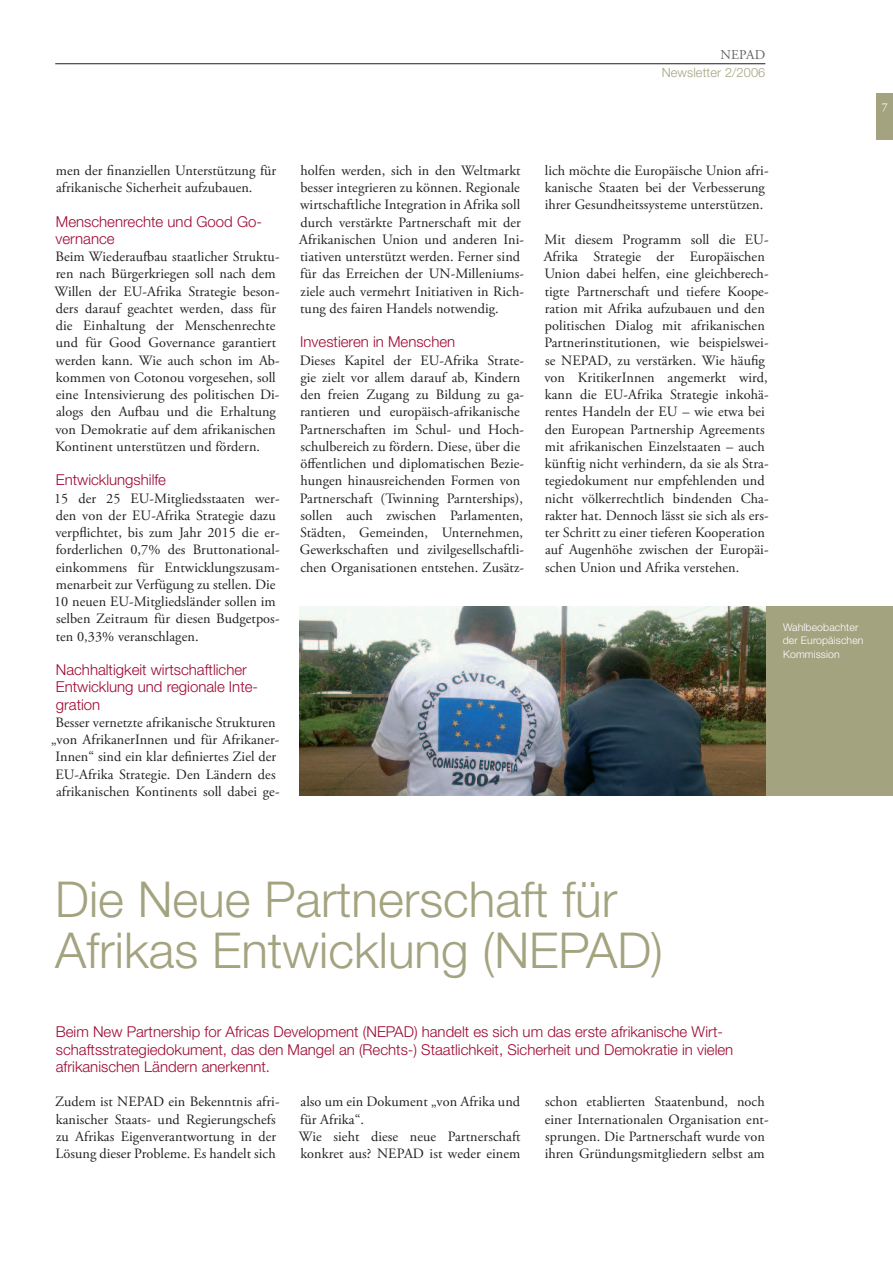
<style>
.page{position:relative;width:893px;height:1263px;background:#fff}
.page>*{position:absolute;margin:0;border:0;box-sizing:border-box;transform-origin:0 0}
.t1{font:300 49.5px/51px "Helvetica Neue LT Std";color:#a4a380}
.t2{font:300 15px/17.2px "Helvetica Neue LT Std";color:#9e0832}
.t3{font:14.25px/17.2px "Adobe Garamond Pro";letter-spacing:.005em;color:#231f20}
.t4{font:13.5px "Adobe Garamond Pro";letter-spacing:.01em;color:#636366}
.t5{font:300 12.75px "Helvetica Neue LT Std";letter-spacing:.01em;color:#a4a380}
.t6{font:12px "Adobe Garamond Pro";color:#fff}
.t7{font:300 10.5px/13.5px "Helvetica Neue LT Std";letter-spacing:.01em;color:#fff}
</style>
<div class="page">
<div style="left:876px;top:94px;width:17px;height:46px;background:#a4a380"></div>
<hr style="left:55px;top:63px;width:710px;height:1px;background:#231f20">
<div style="left:765px;top:606px;width:128px;height:190px;background:#a4a380"></div>
<img style="left:300px;top:606px;width:465px;height:190px">
<p class="t4" style="left:721px;top:50px;width:46px">NEPAD</p>
<p class="t5" style="left:662px;top:68px;width:105px">Newsletter 2/2006</p>
<p class="t6" style="left:882px;top:102px;width:7px">7</p>
<p class="t3" style="left:56px;top:163px;width:222px">men der finanziellen Unterstützung für afrikanische Sicherheit aufzubauen.</p>
<p class="t2" style="left:56px;top:214px;width:208px">Menschenrechte und Good Go&shy;vernance</p>
<p class="t3" style="left:54px;top:249px;width:227px">Beim Wiederaufbau staatlicher Struktu&shy;ren nach Bürgerkriegen soll nach dem Willen der EU-Afrika Strategie beson&shy;ders darauf geachtet werden, dass für die Einhaltung der Menschenrechte und für Good Governance garantiert werden kann. Wie auch schon im Ab&shy;kommen von Cotonou vorgesehen, soll eine Intensivierung des politischen Di&shy;alogs den Aufbau und die Erhaltung von Demokratie auf dem afrikanischen Kontinent unterstützen und fördern.</p>
<p class="t2" style="left:56px;top:473px;width:112px">Entwicklungshilfe</p>
<p class="t3" style="left:54px;top:491px;width:227px">15 der 25 EU-Mitgliedsstaaten wer&shy;den von der EU-Afrika Strategie dazu verpflichtet, bis zum Jahr 2015 die er&shy;forderlichen 0,7% des Bruttonational&shy;einkommens für Entwicklungszusam&shy;menarbeit zur Verfügung zu stellen. Die 10 neuen EU-Mitgliedsländer sollen im selben Zeitraum für diesen Budgetpos&shy;ten 0,33% veranschlagen.</p>
<p class="t2" style="left:56px;top:663px;width:204px">Nachhaltigkeit wirtschaftlicher<br>Entwicklung und regionale Inte&shy;gration</p>
<p class="t3" style="left:51px;top:715px;width:230px;text-align:center">Besser vernetzte afrikanische Strukturen „von AfrikanerInnen und für Afrikaner-Innen“ sind ein klar definiertes Ziel der EU-Afrika Strategie. Den Ländern des afrikanischen Kontinents soll dabei ge-</p>
<p class="t3" style="left:299px;top:163px;width:226px">holfen werden, sich in den Weltmarkt besser integrieren zu können. Regionale wirtschaftliche Integration in Afrika soll durch verstärkte Partnerschaft mit der Afrikanischen Union und anderen Ini&shy;tiativen unterstützt werden. Ferner sind für das Erreichen der UN-Milleniums&shy;ziele auch vermehrt Initiativen in Rich&shy;tung des fairen Handels notwendig.</p>
<p class="t2" style="left:300px;top:335px;width:157px">Investieren in Menschen</p>
<p class="t3" style="left:300px;top:353px;width:226px">Dieses Kapitel der EU-Afrika Strate&shy;gie zielt vor allem darauf ab, Kindern den freien Zugang zu Bildung zu ga&shy;rantieren und europäisch-afrikanische Partnerschaften im Schul- und Hoch&shy;schulbereich zu fördern. Diese, über die öffentlichen und diplomatischen Bezie&shy;hungen hinausreichenden Formen von Partnerschaft (Twinning Parnterships), sollen auch zwischen Parlamenten, Städten, Gemeinden, Unternehmen, Gewerkschaften und zivilgesellschaftli&shy;chen Organisationen entstehen. Zusätz-</p>
<p class="t3" style="left:545px;top:163px;width:225px">lich möchte die Europäische Union afri&shy;kanische Staaten bei der Verbesserung ihrer Gesundheitssysteme unterstützen.</p>
<p class="t3" style="left:544px;top:232px;width:226px">Mit diesem Programm soll die EU-Afrika Strategie der Europäischen Union dabei helfen, eine gleichberech&shy;tigte Partnerschaft und tiefere Koope&shy;ration mit Afrika aufzubauen und den politischen Dialog mit afrikanischen Partnerinstitutionen, wie beispielswei&shy;se NEPAD, zu verstärken. Wie häufig von KritikerInnen angemerkt wird, kann die EU-Afrika Strategie inkohä&shy;rentes Handeln der EU – wie etwa bei den European Partnership Agreements mit afrikanischen Einzelstaaten – auch künftig nicht verhindern, da sie als Stra&shy;tegiedokument nur empfehlenden und nicht völkerrechtlich bindenden Cha&shy;rakter hat. Dennoch lässt sie sich als ers&shy;ter Schritt zu einer tieferen Kooperation auf Augenhöhe zwischen der Europäi&shy;schen Union und Afrika verstehen.</p>
<p class="t7" style="left:783px;top:621px;width:82px">Wahlbeobachter der Europäischen<br>Kommission</p>
<h1 class="t1" style="left:55px;top:879px;width:609px">Die Neue Partnerschaft für<br>Afrikas Entwicklung (NEPAD)</h1>
<p class="t2" style="left:56px;top:1025px;width:679px">Beim New Partnership for Africas Development (NEPAD) handelt es sich um das erste afrikanische Wirt&shy;schaftsstrategiedokument, das den Mangel an (Rechts-) Staatlichkeit, Sicherheit und Demokratie in vielen afrikanischen Ländern anerkennt.</p>
<p class="t3" style="left:55px;top:1094px;width:226px">Zudem ist NEPAD ein Bekenntnis afri&shy;kanischer Staats- und Regierungschefs zu Afrikas Eigenverantwortung in der Lösung dieser Probleme. Es handelt sich</p>
<p class="t3" style="left:299px;top:1094px;width:223px">also um ein Dokument „von Afrika und für Afrika“.<br>Wie sieht diese neue Partnerschaft konkret aus? NEPAD ist weder einem</p>
<p class="t3" style="left:545px;top:1094px;width:225px">schon etablierten Staatenbund, noch einer Internationalen Organisation ent&shy;sprungen. Die Partnerschaft wurde von ihren Gründungsmitgliedern selbst am</p>
</div>
